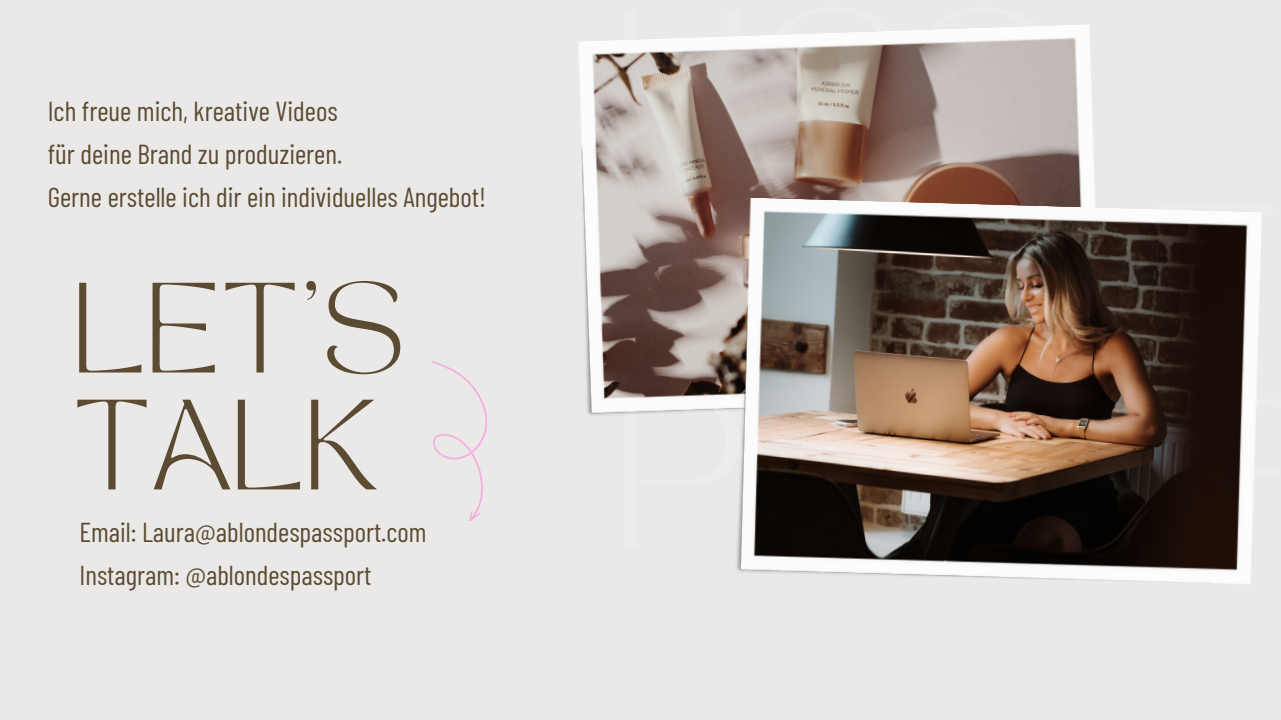
<style>
.page{position:relative;width:1281px;height:720px;background:#ebe9e7}
.page>*{position:absolute;margin:0;border:0;box-sizing:border-box;transform-origin:0 0}
.t1{font:89.75px/116.9px "TAN MONCHERI Regular";color:#5b4b33}
.t2{font:27.5px/43.4px "Barlow Condensed";color:#5b4b33}
.t3{font:27.38px/43.1px "Barlow Condensed";color:#5b4b33}
</style>
<div class="page">
<img style="left:578px;top:24px;width:517px;height:392px">
<img style="left:734px;top:197px;width:528px;height:387px">
<svg style="left:431px;top:361px;width:56px;height:160px"></svg>
<p class="t2" style="left:48px;top:88px;width:440px">Ich freue mich, kreative Videos<br>für deine Brand zu produzieren.<br>Gerne erstelle ich dir ein individuelles Angebot!</p>
<h1 class="t1" style="left:72px;top:286px;width:334px">LET'S<br>TALK</h1>
<p class="t3" style="left:80px;top:509px;width:348px">Email: Laura@ablondespassport.com<br>Instagram: @ablondespassport</p>
</div>
